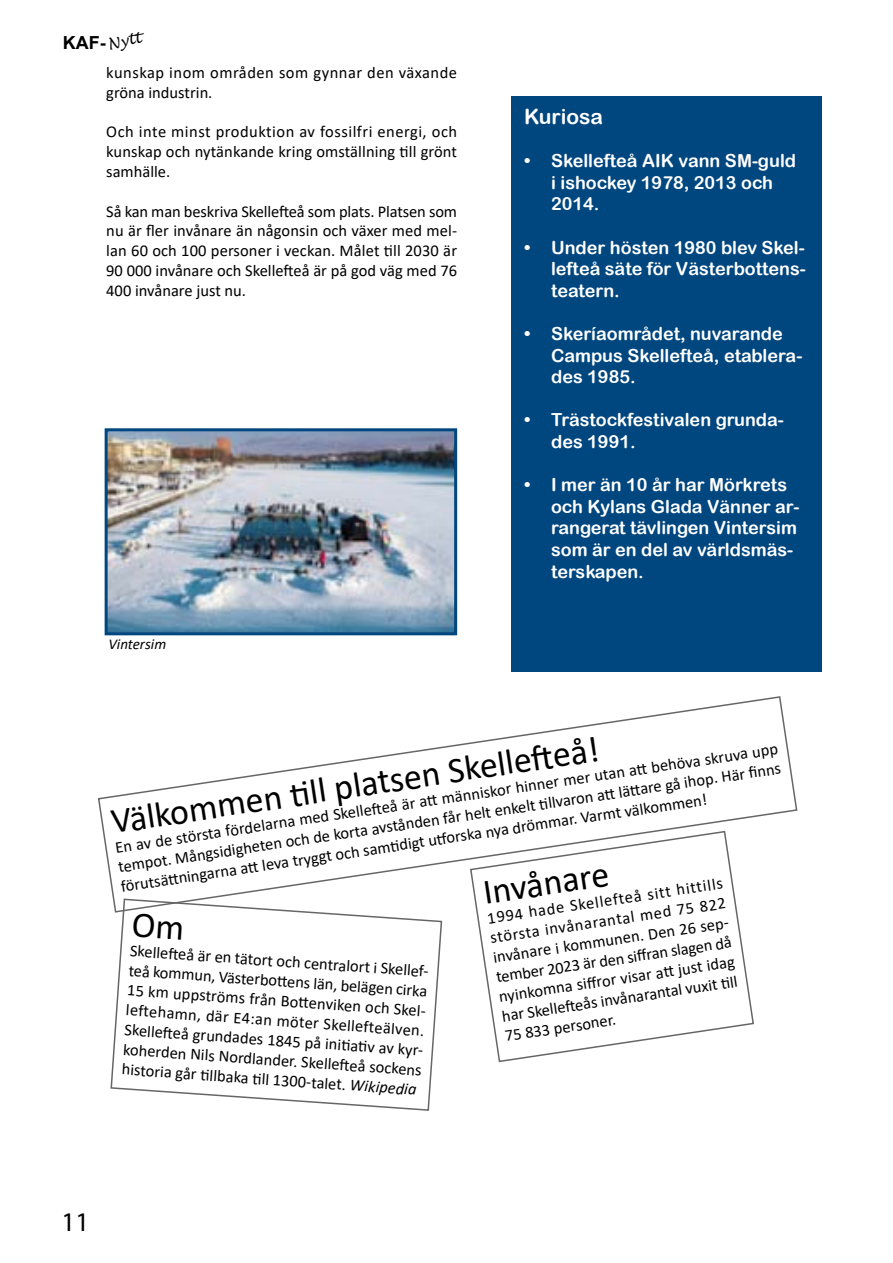
<style>
.page{position:relative;width:893px;height:1263px;background:#fff}
.page>*{position:absolute;margin:0;border:0;box-sizing:border-box;transform-origin:0 0}
.t1{font:36px "Calibri";color:#000}
.t2{font:27px "Myriad Pro";color:#000}
.t3{font:21px "Arial Rounded MT Bold";color:#fff}
.t4{font:18px/21.6px "Arial Rounded MT Bold";color:#fff}
.t5{font:700 18px "Arial";color:#000}
.t6{font:16.5px/19.8px "Calibri";color:#000;text-align:justify}
.t7{font:16.5px/19.8px "Calibri";letter-spacing:.03em;color:#000}
.t8{font:italic 15px "Calibri";color:#000}
.t9{font:italic 15px "Lucida Handwriting";color:#000}
.s1{font-style:italic}
</style>
<div class="page">
<div style="left:511px;top:96px;width:311px;height:575px;background:#00467f"></div>
<img style="left:109px;top:432px;width:344px;height:199px">
<div style="left:105px;top:428px;width:352px;height:207px;border:3px solid #00467f"></div>
<svg style="left:97px;top:696px;width:701px;height:202px"></svg>
<svg style="left:110px;top:898px;width:333px;height:213px"></svg>
<svg style="left:469px;top:830px;width:286px;height:233px"></svg>
<svg style="left:133px;top:913px;width:49px;height:27px"></svg>
<p class="t5" style="left:63px;top:30px;width:44px">KAF-</p>
<p class="t9" style="left:106px;top:36px;width:36px;rotate:-12deg">Nytt</p>
<p class="t7" style="left:106px;top:62px;width:352px">kunskap inom områden som gynnar den växande gröna industrin.</p>
<p class="t6" style="left:106px;top:122px;width:352px">Och inte minst produktion av fossilfri energi, och kunskap och nytänkande kring omställning till grönt samhälle.</p>
<p class="t6" style="left:106px;top:201px;width:352px">Så kan man beskriva Skellefteå som plats. Platsen som nu är fler invånare än någonsin och växer med mel&shy;lan 60 och 100 personer i veckan. Målet till 2030 är 90 000 invånare och Skellefteå är på god väg med 76<br>400 invånare just nu.</p>
<p class="t8" style="left:108px;top:634px;width:59px">Vintersim</p>
<p class="t3" style="left:524px;top:104px;width:80px">Kuriosa</p>
<p class="t4" style="left:551px;top:150px;width:247px;text-indent:-27px">• Skellefteå AIK vann SM-guld i ishockey 1978, 2013 och<br>2014.</p>
<p class="t4" style="left:551px;top:236px;width:256px;text-align:justify;text-indent:-27px">• Under hösten 1980 blev Skel&shy;lefteå säte för Västerbottens&shy;teatern.</p>
<p class="t4" style="left:551px;top:323px;width:253px;text-indent:-27px">• Skeríaområdet, nuvarande<br>Campus Skellefteå, etablera&shy;des 1985.</p>
<p class="t4" style="left:551px;top:409px;width:234px;text-indent:-27px">• Trästockfestivalen grunda&shy;des 1991.</p>
<p class="t4" style="left:551px;top:474px;width:250px;text-indent:-27px">• I mer än 10 år har Mörkrets och Kylans Glada Vänner ar&shy;rangerat tävlingen Vintersim som är en del av världsmäs&shy;terskapen.</p>
<h1 class="t1" style="left:108px;top:794px;width:494px;rotate:-8deg">Välkommen ti ll platsen Skelleft eå!</h1>
<p class="t6" style="left:114px;top:834px;width:672px;rotate:-8deg">En av de största fördelarna med Skelleft eå är att människor hinner mer utan att behöva skruva upp tempot. Mångsidigheten och de korta avstånden får helt enkelt ti llvaron att lätt are gå ihop. Här fi nns förutsätt ningarna att leva tryggt och samti digt utf orska nya drömmar. Varmt välkommen!</p>
<h1 class="t1" style="left:480px;top:867px;width:128px;rotate:-8deg">Invånare</h1>
<p class="t6" style="left:486px;top:907px;width:243px;text-align:left;rotate:-8deg">1994 hade Skellefteå sitt hittills största invånarantal med 75 822 invånare i kommunen. Den 26 sep&shy;tember 2023 är den siff ran slagen då nyinkomna siff ror visar att just idag har Skelleft eås invånarantal vuxit ti ll<br>75 833 personer.</p>
<p class="t6" style="left:131px;top:940px;width:301px;rotate:4deg">Skelleft eå är en tätort och centralort i Skellef&shy;teå kommun, Västerbott ens län, belägen cirka 15 km uppströms från Bott enviken och Skel&shy;leftehamn, där E4:an möter Skellefteälven.<br>Skelleft eå grundades 1845 på initi ati v av kyr&shy;koherden Nils Nordlander. Skelleft eå sockens historia går ti llbaka ti ll 1300-talet. <span class="s1">Wikipedia</span></p>
<h2 class="t2" style="left:62px;top:1205px;width:29px">11</h2>
</div>
